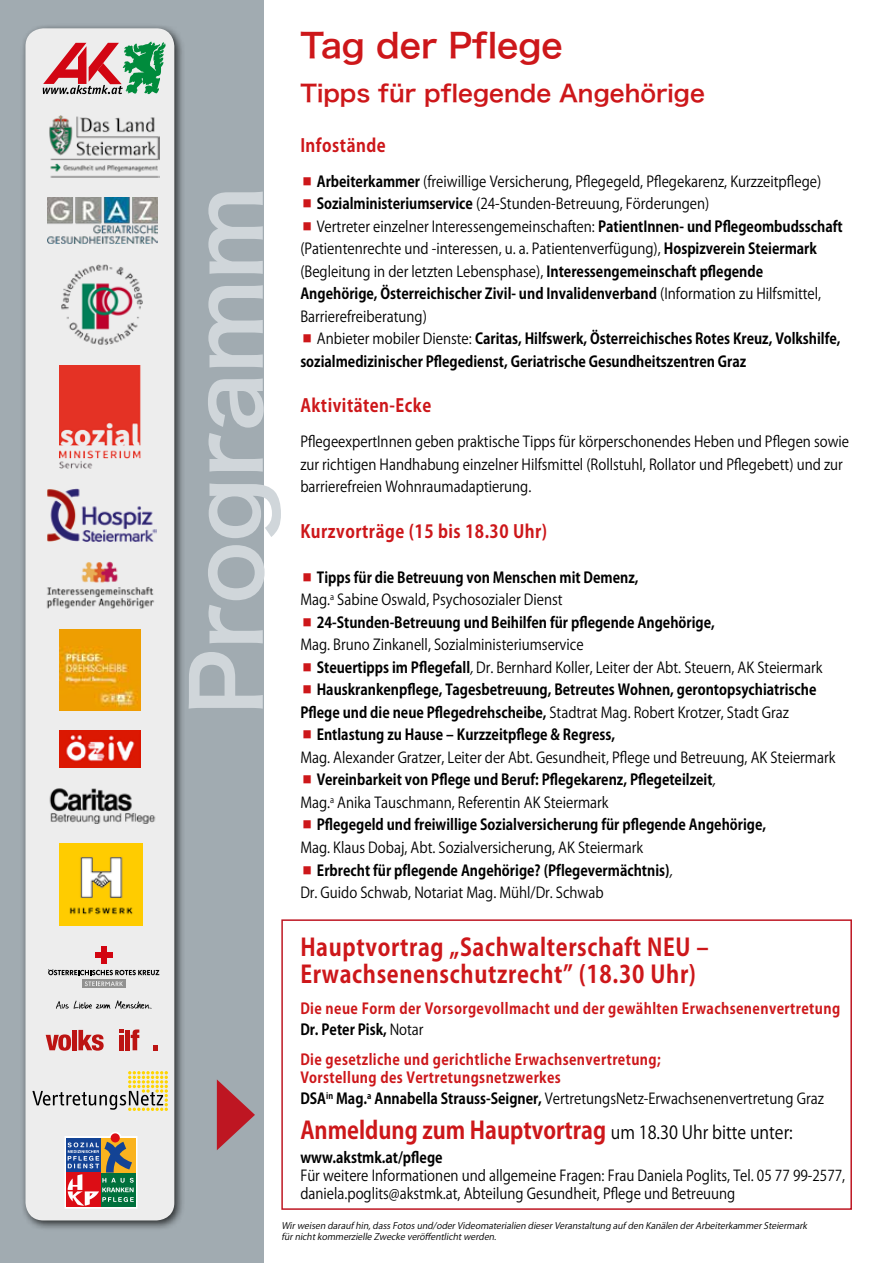
<style>
.page{position:relative;width:893px;height:1263px;background:#fff}
.page>*{position:absolute;margin:0;border:0;box-sizing:border-box;transform-origin:0 0}
.t1{font:92.85px "Hira Kaku Pro W6";color:#d0d6da}
.t2{font:33.3px "Hira Kaku Pro W6";color:#cd171a}
.t3{font:700 24px/27px "Koz Go Pro";letter-spacing:.03em;color:#cd171a;scale:.9 1}
.t4{font:700 24px "Koz Go Pro";color:#cd171a;scale:.9 1}
.t5{font:23.4px "Hira Kaku Pro W6";color:#cd171a}
.t6{font:700 18px "Koz Go Pro";letter-spacing:.03em;color:#cd171a;scale:.9 1}
.t7{font:15px/22.5px "Koz Go Pro";color:#000;scale:.9 1}
.t8{font:700 15px/22.5px "Koz Go Pro";color:#000;scale:.9 1}
.t9{font:700 15px/18px "Koz Go Pro";letter-spacing:.03em;color:#cd171a;scale:.9 1}
.t10{font:italic 9px/10.8px "Koz Go Pro";color:#000}
.s1{color:#cd171a}
.s2{font-weight:700}
.s3{font-weight:400;color:#cd171a}
.s4{font-weight:400}
.s5{font-style:italic}
.s6{font-weight:400;font-style:italic}
.s7{font-weight:400;font-size:18px;color:#000}
</style>
<div class="page">
<div style="left:0;top:0;width:264px;height:1263px;background:#a1abb1"></div>
<div style="left:20px;top:23px;width:166px;height:1208px;background:#000;opacity:.75"></div>
<div style="left:281px;top:919px;width:571px;height:291px;border:2px solid #be1622"></div>
<div style="left:26px;top:28px;width:148px;height:1192px;background:#ededed;border-radius:18px"></div>
<svg style="left:43px;top:41px;width:123px;height:53px"></svg>
<svg style="left:217px;top:1079px;width:38px;height:71px"></svg>
<img style="left:60px;top:844px;width:82px;height:82px">
<img style="left:49px;top:788px;width:107px;height:36px">
<img style="left:61px;top:264px;width:82px;height:81px">
<img style="left:56px;top:1000px;width:96px;height:9px">
<div style="left:101px;top:946px;width:6px;height:17px;background:#d20511"></div>
<div style="left:95px;top:952px;width:17px;height:6px;background:#d20511"></div>
<svg style="left:48px;top:969px;width:111px;height:6px"></svg>
<div style="left:82px;top:980px;width:44px;height:8px;background:#919190"></div>
<svg style="left:85px;top:981px;width:38px;height:5px"></svg>
<svg style="left:46px;top:1034px;width:25px;height:17px"></svg>
<div style="left:72px;top:1030px;width:5px;height:20px;background:#bc1413"></div>
<svg style="left:78px;top:1030px;width:26px;height:21px"></svg>
<hr style="left:119px;top:1035px;width:4px;height:15px;background:#bc1413">
<svg style="left:119px;top:1030px;width:4px;height:3px"></svg>
<div style="left:125px;top:1030px;width:5px;height:20px;background:#bc1413"></div>
<svg style="left:131px;top:1029px;width:8px;height:21px"></svg>
<svg style="left:153px;top:1045px;width:4px;height:5px"></svg>
<img style="left:46px;top:562px;width:109px;height:47px">
<img style="left:47px;top:488px;width:110px;height:54px">
<img style="left:60px;top:365px;width:81px;height:103px">
<img style="left:60px;top:730px;width:80px;height:38px">
<img style="left:49px;top:115px;width:111px;height:63px">
<img style="left:47px;top:198px;width:111px;height:46px">
<img style="left:60px;top:629px;width:81px;height:81px">
<svg style="left:65px;top:1132px;width:72px;height:77px;background:#8c7f78"></svg>
<svg style="left:32px;top:1071px;width:136px;height:40px"></svg>
<h1 class="t2" style="left:300px;top:15px;width:264px">Tag der Pflege</h1>
<p class="t5" style="left:300px;top:72px;width:406px">Tipps für pflegende Angehörige</p>
<h4 class="t6" style="left:300px;top:133px;width:96px">Infostände</h4>
<p class="t7" style="left:300px;top:171px;width:580px"><span class="s1">▪</span> <span class="s2">Arbeiterkammer</span> (freiwillige Versicherung, Pflegegeld, Pflegekarenz, Kurzzeitpflege)</p>
<p class="t7" style="left:300px;top:193px;width:456px"><span class="s1">▪</span> <span class="s2">Sozialministeriumservice</span> (24-Stunden-Betreuung, Förderungen)</p>
<p class="t7" style="left:300px;top:216px;width:604px"><span class="s1">▪</span> Vertreter einzelner Interessengemeinschaften: <span class="s2">PatientInnen- und Pflegeombudsschaft </span>(Patientenrechte und -interessen, u. a. Patientenverfügung), <span class="s2">Hospizverein Steiermark </span>(Begleitung in der letzten Lebensphase), <span class="s2">Interessengemeinschaft pflegende Angehörige, Österreichischer Zivil- und Invalidenverband</span> (Information zu Hilfsmittel, Barrierefreiberatung)</p>
<p class="t8" style="left:300px;top:329px;width:602px"><span class="s3">▪</span> <span class="s4">Anbieter mobiler Dienste:</span> Caritas, Hilfswerk, Österreichisches Rotes Kreuz, Volkshilfe, sozialmedizinischer Pflegedienst, Geriatrische Gesundheitszentren Graz</p>
<h4 class="t6" style="left:300px;top:394px;width:147px">Aktivitäten-Ecke</h4>
<p class="t7" style="left:300px;top:431px;width:611px">PflegeexpertInnen geben praktische Tipps für körperschonendes Heben und Pflegen sowie zur richtigen Handhabung einzelner Hilfsmittel (Rollstuhl, Rollator und Pflegebett) und zur barrierefreien Wohnraumadaptierung.</p>
<h4 class="t6" style="left:300px;top:519px;width:276px">Kurzvorträge (15 bis 18.30 Uhr)</h4>
<p class="t8" style="left:300px;top:567px;width:377px"><span class="s3">▪</span> Tipps für die Betreuung von Menschen mit Demenz,<br><span class="s4">Mag.</span><sup>a</sup> <span class="s4">Sabine Oswald, Psychosozialer Dienst</span></p>
<p class="t8" style="left:300px;top:612px;width:462px"><span class="s3">▪</span> 24-Stunden-Betreuung und Beihilfen für pflegende Angehörige,<br><span class="s4">Mag. Bruno Zinkanell, Sozialministeriumservice</span></p>
<p class="t7" style="left:300px;top:657px;width:582px"><span class="s1">▪</span> <span class="s2">Steuertipps im Pflegefall</span><span class="s5">,</span>Dr. Bernhard Koller, Leiter der Abt. Steuern, AK Steiermark</p>
<p class="t8" style="left:300px;top:680px;width:575px"><span class="s3">▪</span> Hauskrankenpflege, Tagesbetreuung, Betreutes Wohnen, gerontopsychiatrische<br>Pflege und die neue Pflegedrehscheibe, <span class="s4">Stadtrat Mag. Robert Krotzer, Stadt Graz</span></p>
<p class="t7" style="left:300px;top:724px;width:596px"><span class="s1">▪</span> <span class="s2">Entlastung zu Hause – Kurzzeitpflege &amp; Regress,<br></span>Mag. Alexander Gratzer, Leiter der Abt. Gesundheit, Pflege und Betreuung, AK Steiermark</p>
<p class="t8" style="left:300px;top:770px;width:467px"><span class="s3">▪</span> Vereinbarkeit von Pflege und Beruf: Pflegekarenz, Pflegeteilzeit<span class="s6">,<br></span><span class="s4">Mag.</span><sup>a</sup> <span class="s4">Anika Tauschmann, Referentin AK Steiermark</span></p>
<p class="t8" style="left:300px;top:815px;width:519px"><span class="s3">▪</span> Pflegegeld und freiwillige Sozialversicherung für pflegende Angehörige,<br><span class="s4">Mag. Klaus Dobaj, Abt. Sozialversicherung, AK Steiermark</span></p>
<p class="t8" style="left:300px;top:860px;width:419px"><span class="s3">▪</span> Erbrecht für pflegende Angehörige? (Pflegevermächtnis)<span class="s6">,<br></span><span class="s4">Dr. Guido Schwab, Notariat Mag. Mühl/Dr. Schwab</span></p>
<h2 class="t3" style="left:300px;top:935px;width:455px">Hauptvortrag „Sachwalterschaft NEU –<br>Erwachsenenschutzrecht” (18.30 Uhr)</h2>
<p class="t9" style="left:300px;top:1000px;width:601px">Die neue Form der Vorsorgevollmacht und der gewählten Erwachsenenvertretung</p>
<p class="t8" style="left:300px;top:1019px;width:138px">Dr. Peter Pisk, <span class="s4">Notar</span></p>
<p class="t9" style="left:300px;top:1051px;width:402px">Die gesetzliche und gerichtliche Erwachsenvertretung;<br>Vorstellung des Vertretungsnetzwerkes</p>
<p class="t7" style="left:300px;top:1088px;width:583px"><span class="s2">DSA</span><sup>in</sup> <span class="s2">Mag.</span><sup>a</sup> <span class="s2">Annabella Strauss-Seigner,</span> VertretungsNetz-Erwachsenenvertretung Graz</p>
<h2 class="t4" style="left:300px;top:1114px;width:549px">Anmeldung zum Hauptvortrag <span class="s7">um 18.30 Uhr bitte unter:</span></h2>
<p class="t8" style="left:300px;top:1147px;width:160px">www.akstmk.at/pflege</p>
<p class="t7" style="left:300px;top:1166px;width:607px;line-height:18px">Für weitere Informationen und allgemeine Fragen: Frau Daniela Poglits, Tel. 05 77 99-2577, daniela.poglits@akstmk.at, Abteilung Gesundheit, Pflege und Betreuung</p>
<p class="t10" style="left:281px;top:1220px;width:529px">Wirweisen darauf hin,dassFotosund/oderVideomaterialien dieserVeranstaltung auf den Kanälen derArbeiterkammerSteiermark fürnichtkommerzielle Zwecke veröffentlichtwerden.</p>
<p class="t1" style="left:143px;top:715px;width:531px;rotate:-90deg">Programm</p>
</div>
